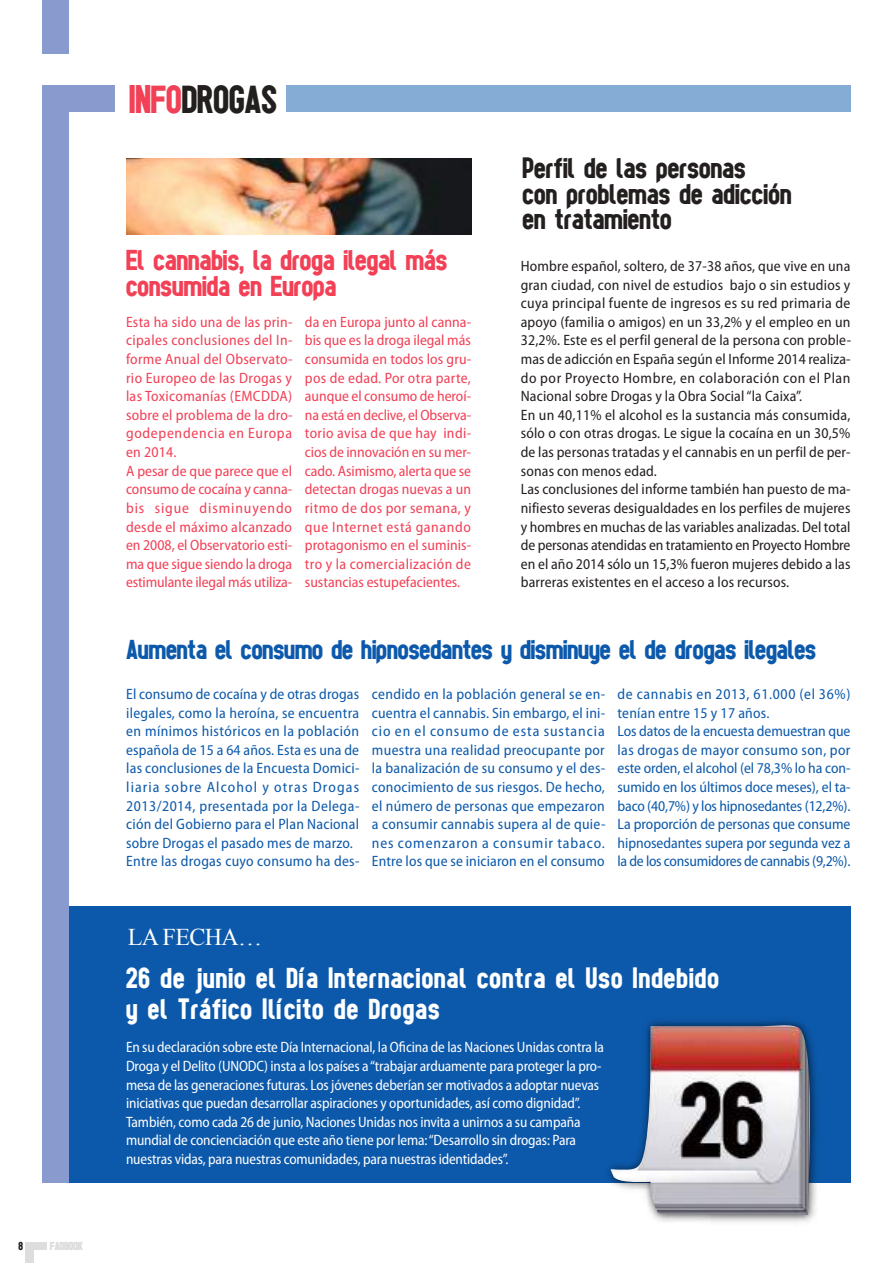
<style>
.page{position:relative;width:893px;height:1263px;background:#fff}
.page>*{position:absolute;margin:0;border:0;box-sizing:border-box;transform-origin:0 0}
.t1{font:700 40.65px "tes";color:#241f1f}
.t2{font:700 30px/31.5px "tes";letter-spacing:.04em;color:#fff}
.t3{font:700 30px/25.5px "tes";letter-spacing:.01em;color:#241f1f}
.t4{font:700 30px/25.5px "tes";letter-spacing:.005em;color:#f24056}
.t5{font:700 28.5px "tes";color:#0c59ab}
.t6{font:24px "Times New Roman";letter-spacing:-.025em;color:#fff}
.t7{font:semi-condensed 15px/18.6px "Myriad Pro";letter-spacing:.01em;color:#241f1f}
.t8{font:semi-condensed 15px/18.6px "Myriad Pro";letter-spacing:.015em;color:#f24056}
.t9{font:semi-condensed 15px/18.6px "Myriad Pro";letter-spacing:.015em;color:#0c59ab}
.t10{font:semi-condensed 15px/18.6px "Myriad Pro";letter-spacing:-.01em;color:#fff}
.t11{font:semi-condensed 15px/18.6px "Myriad Pro";letter-spacing:-.005em;color:#0c59ab}
.t12{font:700 12px "tes";color:#dcdddc}
.t13{font:700 12px "tes";color:#241f1f}
.s1{color:#f24056}
</style>
<div class="page">
<div style="left:67px;top:906px;width:783px;height:276px;background:#0c59ab"></div>
<div style="left:26px;top:1242px;width:21px;height:8px;background:#dcdddc"></div>
<div style="left:26px;top:1245px;width:7px;height:18px;background:#dcdddc"></div>
<div style="left:43px;top:102px;width:26px;height:1080px;background:#899acf"></div>
<div style="left:43px;top:0;width:26px;height:54px;background:#899acf"></div>
<div style="left:43px;top:85px;width:72px;height:27px;background:#899acf"></div>
<div style="left:286px;top:85px;width:564px;height:27px;background:#85acd5"></div>
<img style="left:578px;top:1020px;width:263px;height:202px">
<img style="left:611px;top:1025px;width:199px;height:190px">
<img style="left:126px;top:158px;width:346px;height:77px">
<p class="t13" style="left:19px;top:1242px;width:6px">8</p>
<p class="t12" style="left:50px;top:1242px;width:34px">FADBOOK</p>
<h1 class="t1" style="left:129px;top:85px;width:149px"><span class="s1">INFO</span>DROGAS</h1>
<h2 class="t4" style="left:126px;top:250px;width:323px">El cannabis, la droga ilegal más consumida en Europa</h2>
<p class="t8" style="left:126px;top:314px;width:168px">Esta ha sido una de las prin&shy;cipales conclusiones del In&shy;forme Anual del Observato&shy;rio Europeo de las Drogas y las Toxicomanías (EMCDDA) sobre el problema de la dro&shy;godependencia en Europa en 2014.<br>A pesar de que parece que el consumo de cocaína y canna&shy;bis sigue disminuyendo desde el máximo alcanzado en 2008, el Observatorio esti&shy;ma que sigue siendo la droga estimulante ilegal más utiliza-</p>
<p class="t8" style="left:305px;top:314px;width:168px;text-align:justify">da en Europa junto al canna&shy;bis que es la droga ilegal más consumida en todos los gru&shy;pos de edad. Por otra parte, aunque el consumo de heroí&shy;na está en declive, el Observa&shy;torio avisa de que hay indi&shy;cios de innovación en su mer&shy;cado. Asimismo, alerta que se detectan drogas nuevas a un ritmo de dos por semana, y que Internet está ganando protagonismo en el suminis&shy;tro y la comercialización de sustancias estupefacientes.</p>
<h2 class="t3" style="left:522px;top:158px;width:270px">Perfil de las personas<br>con problemas de adicción en tratamiento</h2>
<p class="t7" style="left:521px;top:258px;width:332px">Hombre español, soltero, de 37-38 años, que vive en una gran ciudad, con nivel de estudios bajo o sin estudios y cuya principal fuente de ingresos es su red primaria de apoyo (familia o amigos) en un 33,2% y el empleo en un 32,2%. Este es el perfil general de la persona con proble&shy;mas de adicción en España según el Informe 2014 realiza&shy;do por Proyecto Hombre, en colaboración con el Plan Nacional sobre Drogas y la Obra Social“la Caixa”.<br>En un 40,11% el alcohol es la sustancia más consumida, sólo o con otras drogas. le sigue la cocaína en un 30,5% de las personas tratadas y el cannabis en un perfil de per&shy;sonas con menos edad.<br>las conclusiones del informe también han puesto de ma&shy;nifiesto severas desigualdades en los perfiles de mujeres y hombres en muchas de las variables analizadas. Del total de personas atendidas en tratamiento en Proyecto Hombre en el año 2014 sólo un 15,3% fueron mujeres debido a las barreras existentes en el acceso a los recursos.</p>
<h3 class="t5" style="left:126px;top:640px;width:692px">Aumenta el consumo de hipnosedantes y disminuye el de drogas ilegales</h3>
<p class="t9" style="left:126px;top:686px;width:235px">El consumo de cocaína y de otras drogas ilegales, como la heroína, se encuentra en mínimos históricos en la población española de 15 a 64 años. Esta es una de las conclusiones de la Encuesta Domici&shy;liaria sobre Alcohol y otras Drogas 2013/2014, presentada por la Delega&shy;ción del Gobierno para el Plan Nacional sobre Drogas el pasado mes de marzo.<br>Entre las drogas cuyo consumo ha des-</p>
<p class="t9" style="left:372px;top:686px;width:235px;text-align:justify">cendido en la población general se en&shy;cuentra el cannabis. Sin embargo, el ini&shy;cio en el consumo de esta sustancia muestra una realidad preocupante por la banalización de su consumo y el des&shy;conocimiento de sus riesgos. De hecho, el número de personas que empezaron a consumir cannabis supera al de quie&shy;nes comenzaron a consumir tabaco.<br>Entre los que se iniciaron en el consumo</p>
<p class="t11" style="left:618px;top:686px;width:234px">de cannabis en 2013, 61.000 (el 36%) tenían entre 15 y 17 años.<br>los datos de la encuesta demuestran que las drogas de mayor consumo son, por este orden, el alcohol (el 78,3% lo ha con&shy;sumido en los últimos doce meses), el ta&shy;baco (40,7%) y los hipnosedantes (12,2%). la proporción de personas que consume hipnosedantes supera por segunda vez a la de los consumidores de cannabis (9,2%).</p>
<h3 class="t6" style="left:128px;top:923px;width:136px">LA FECHA…</h3>
<h2 class="t2" style="left:126px;top:964px;width:594px">26 de junio el Día Internacional contra el Uso Indebido y el Tráfico Ilícito de Drogas</h2>
<p class="t10" style="left:126px;top:1039px;width:480px">En su declaración sobre este Día Internacional, la Oficina de las Naciones Unidas contra la Droga y el Delito (UNODC) insta a los países a“trabajar arduamente para proteger la pro&shy;mesa de las generaciones futuras. los jóvenes deberían ser motivados a adoptar nuevas iniciativas que puedan desarrollar aspiraciones y oportunidades, así como dignidad”.<br>También, como cada 26 de junio, Naciones Unidas nos invita a unirnos a su campaña mundial de concienciación que este año tiene por lema:“Desarrollo sin drogas: Para nuestras vidas, para nuestras comunidades, para nuestras identidades”.</p>
</div>
